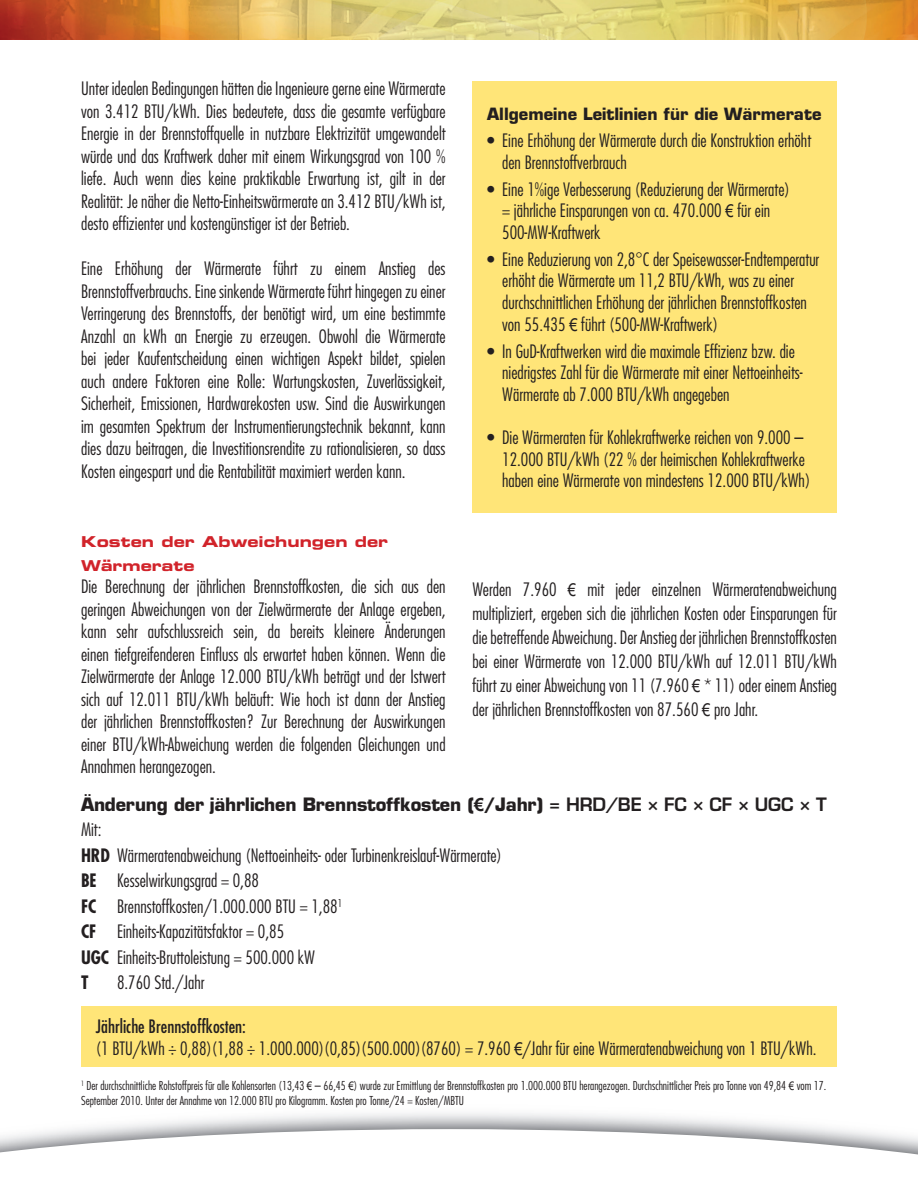
<style>
.page{position:relative;width:918px;height:1188px;background:#fff}
.page>*{position:absolute;margin:0;border:0;box-sizing:border-box;transform-origin:0 0}
.t1{font:300 condensed 18px/22.5px "Futura";color:#231f20}
.t2{font:700 18px "Eurostile";letter-spacing:-.01em;color:#231f20}
.t3{font:condensed 18px "Futura";color:#231f20}
.t4{font:700 condensed 18px "Futura";color:#231f20}
.t5{font:700 16.5px "Eurostile";color:#231f20}
.t6{font:15px/24px "Eurostile Bold Extended Two";color:#d1232a}
.t7{font:300 condensed 12px/14.4px "Futura";color:#231f20}
.s1{font-family:"Arial Narrow";font-weight:400;font-stretch:normal}
.s2{font-family:"Arial"}
.s3{font-weight:600}
.s4{font-weight:700}
</style>
<div class="page">
<svg style="left:0;top:1129px;width:918px;height:26px"></svg>
<img style="left:0;top:0;width:918px;height:40px">
<div style="left:472px;top:81px;width:365px;height:432px;background:#ffe578"></div>
<div style="left:81px;top:1007px;width:756px;height:60px;background:#ffe578"></div>
<p class="t1" style="left:81px;top:77px;width:366px;text-align:justify">Unter idealen Bedingungen hätten die Ingenieure gerne eine Wärmerate von 3.412 BTU/kWh. Dies bedeutete, dass die gesamte verfügbare Energie in der Brennstoffquelle in nutzbare Elektrizität umgewandelt würde und das Kraftwerk daher mit einem Wirkungsgrad von 100 % liefe. Auch wenn dies keine praktikable Erwartung ist, gilt in der Realität: Je näher die Netto-Einheitswärmerate an 3.412 BTU/kWh ist, desto effizienter und kostengünstiger ist der Betrieb.</p>
<p class="t1" style="left:81px;top:257px;width:366px;text-align:justify">Eine Erhöhung der Wärmerate führt zu einem Anstieg des Brennstoffverbrauchs. Eine sinkende Wärmerate führt hingegen zu einer Verringerung des Brennstoffs, der benötigt wird, um eine bestimmte Anzahl an kWh an Energie zu erzeugen. Obwohl die Wärmerate bei jeder Kaufentscheidung einen wichtigen Aspekt bildet, spielen auch andere Faktoren eine Rolle: Wartungskosten, Zuverlässigkeit, Sicherheit, Emissionen, Hardwarekosten usw. Sind die Auswirkungen im gesamten Spektrum der Instrumentierungstechnik bekannt, kann dies dazu beitragen, die Investitionsrendite zu rationalisieren, so dass Kosten eingespart und die Rentabilität maximiert werden kann.</p>
<p class="t5" style="left:487px;top:104px;width:336px">Allgemeine Leitlinien für die Wärmerate</p>
<p class="t1" style="left:502px;top:129px;width:310px;line-height:21.6px;text-indent:-15px">• Eine Erhöhung der Wärmerate durch die Konstruktion erhöht den Brennstoffverbrauch</p>
<p class="t1" style="left:502px;top:178px;width:289px;line-height:21.6px;text-indent:-15px">• Eine 1%ige Verbesserung (Reduzierung der Wärmerate) = jährliche Einsparungen von ca. 470.000 <span class="s1">€</span> für ein<br>500-MW-Kraftwerk</p>
<p class="t1" style="left:502px;top:248px;width:319px;line-height:21.6px;text-indent:-15px">• Eine Reduzierung von 2,8°C der Speisewasser-Endtemperatur erhöht die Wärmerate um 11,2 BTU/kWh, was zu einer durchschnittlichen Erhöhung der jährlichen Brennstoffkosten von 55.435 <span class="s1">€</span> führt (500-MW-Kraftwerk)</p>
<p class="t1" style="left:502px;top:340px;width:302px;line-height:21.6px;text-indent:-15px">• In GuD-Kraftwerken wird die maximale Effizienz bzw. die niedrigstes Zahl für die Wärmerate mit einer Nettoeinheits-<br>Wärmerate ab 7.000 BTU/kWh angegeben</p>
<p class="t1" style="left:502px;top:426px;width:310px;line-height:21.6px;text-indent:-15px">• Die Wärmeraten für Kohlekraftwerke reichen von 9.000 –<br>12.000 BTU/kWh (22 % der heimischen Kohlekraftwerke haben eine Wärmerate von mindestens 12.000 BTU/kWh)</p>
<p class="t6" style="left:81px;top:529px;width:309px">Kosten der Abweichungen der<br>Wärmerate</p>
<p class="t1" style="left:81px;top:575px;width:366px;text-align:justify">Die Berechnung der jährlichen Brennstoffkosten, die sich aus den geringen Abweichungen von der Zielwärmerate der Anlage ergeben, kann sehr aufschlussreich sein, da bereits kleinere Änderungen einen tiefgreifenderen Einfluss als erwartet haben können. Wenn die Zielwärmerate der Anlage 12.000 BTU/kWh beträgt und der Istwert sich auf 12.011 BTU/kWh beläuft: Wie hoch ist dann der Anstieg der jährlichen Brennstoffkosten? Zur Berechnung der Auswirkungen einer BTU/kWh-Abweichung werden die folgenden Gleichungen und Annahmen herangezogen.</p>
<p class="t1" style="left:472px;top:577px;width:366px;line-height:24px;text-align:justify">Werden 7.960 <span class="s1">€</span> mit jeder einzelnen Wärmeratenabweichung multipliziert, ergeben sich die jährlichen Kosten oder Einsparungen für die betreffende Abweichung. Der Anstieg der jährlichen Brennstoffkosten bei einer Wärmerate von 12.000 BTU/kWh auf 12.011 BTU/kWh führt zu einer Abweichung von 11 (7.960 <span class="s1">€</span> * 11) oder einem Anstieg der jährlichen Brennstoffkosten von 87.560 <span class="s1">€</span> pro Jahr.</p>
<p class="t2" style="left:81px;top:793px;width:747px">Änderung der jährlichen Brennstoffkosten (<span class="s2">€</span>/Jahr) <span class="s3">= HRD/BE × FC × CF × UGC × T</span></p>
<p class="t1" style="left:81px;top:818px;width:22px">Mit:</p>
<p class="t1" style="left:81px;top:844px;width:423px"><span class="s4">HRD</span> Wärmeratenabweichung (Nettoeinheits- oder Turbinenkreislauf-Wärmerate)</p>
<p class="t1" style="left:81px;top:869px;width:180px"><span class="s4">BE</span> Kesselwirkungsgrad = 0,88</p>
<p class="t1" style="left:81px;top:895px;width:263px"><span class="s4">FC</span> Brennstoffkosten/1.000.000 BTU = 1,88<sup>1</sup></p>
<p class="t1" style="left:81px;top:920px;width:205px"><span class="s4">CF</span> Einheits-Kapazitätsfaktor = 0,85</p>
<p class="t1" style="left:81px;top:946px;width:236px"><span class="s4">UGC</span> Einheits-Bruttoleistung = 500.000 kW</p>
<p class="t4" style="left:81px;top:971px;width:9px">T</p>
<p class="t1" style="left:117px;top:971px;width:89px">8.760 Std./Jahr</p>
<p class="t3" style="left:96px;top:1015px;width:152px">Jährliche Brennstoffkosten:</p>
<p class="t1" style="left:96px;top:1036px;width:722px">(1 BTU/kWh ÷ 0,88)(1,88 ÷ 1.000.000)(0,85)(500.000)(8760) = 7.960 <span class="s1">€</span>/Jahr für eine Wärmeratenabweichung von 1 BTU/kWh.</p>
<p class="t7" style="left:81px;top:1079px;width:747px"><sup>1</sup> Der durchschnittliche Rohstoffpreis für alle Kohlensorten (13,43 <span class="s1">€</span> – 66,45 <span class="s1">€</span>) wurde zur Ermittlung der Brennstoffkosten pro 1.000.000 BTU herangezogen. Durchschnittlicher Preis pro Tonne von 49,84 <span class="s1">€</span> vom 17.<br>September 2010. Unter der Annahme von 12.000 BTU pro Kilogramm. Kosten pro Tonne/24 = Kosten/MBTU</p>
</div>
